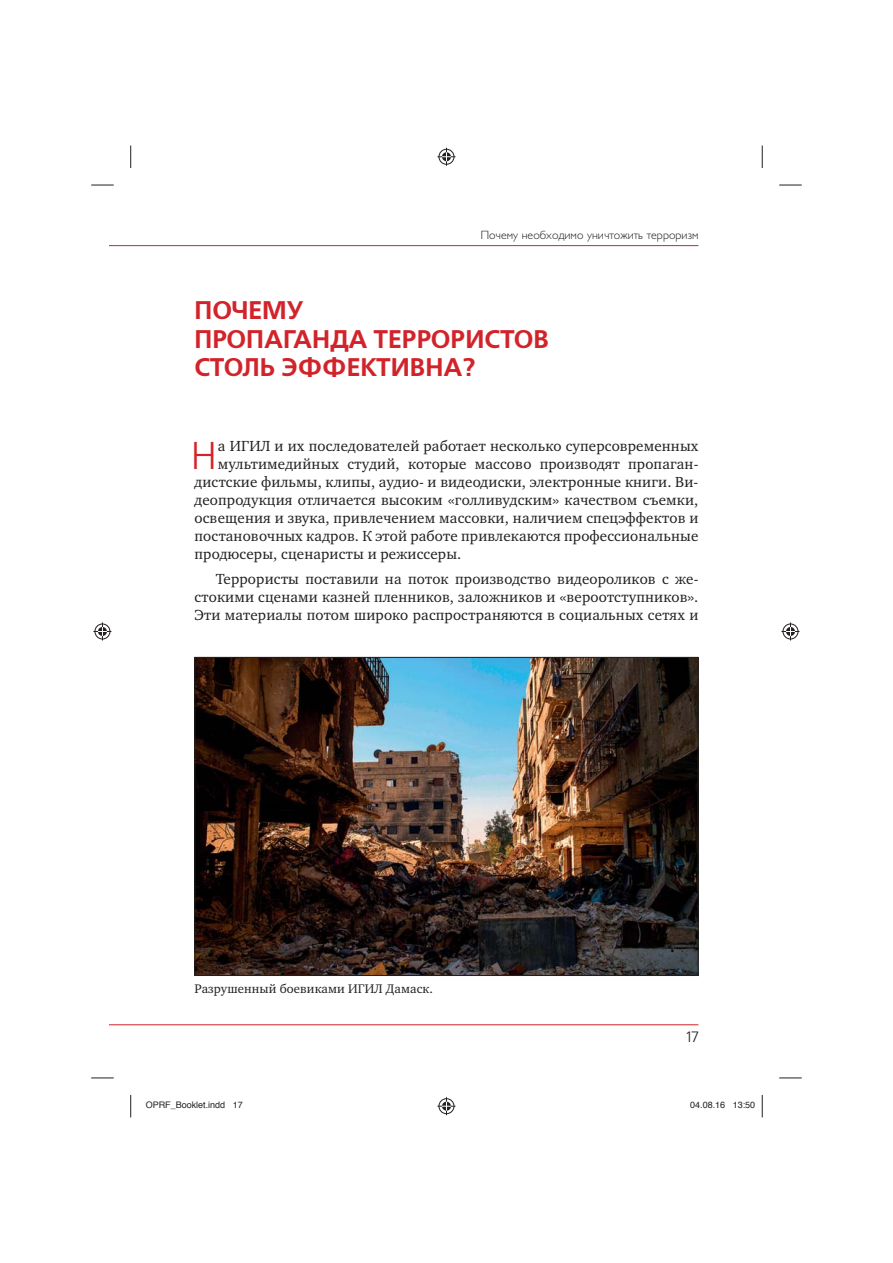
<style>
.page{position:relative;width:893px;height:1263px;background:#fff}
.page>*{position:absolute;margin:0;border:0;box-sizing:border-box;transform-origin:0 0}
.t1{font:38.7px "Free Set Light C";color:#d2232a}
.t2{font:25.5px/28.5px "Free Set Demi Bold C";color:#d2232a}
.t3{font:15px/18px "Charter ITC";letter-spacing:.01em;color:#231f20;text-align:justify}
.t4{font:15px "Free Set C";color:#231f20}
.t5{font:12.75px "Charter ITC";letter-spacing:.01em;color:#231f20}
.t6{font:300 12px "Gals";color:#231f20}
.t7{font:9px "Helvetica";color:#231f20}
</style>
<div class="page">
<hr style="left:109px;top:245px;width:589px;height:1px;background:#d2232a">
<hr style="left:109px;top:1025px;width:589px;height:1px;background:#d2232a">
<img style="left:196px;top:659px;width:500px;height:315px">
<div style="left:194px;top:657px;width:504px;height:319px;border:1px solid #231f20"></div>
<svg style="left:91px;top:185px;width:23px;height:1px"></svg>
<svg style="left:779px;top:185px;width:23px;height:1px"></svg>
<svg style="left:91px;top:1078px;width:23px;height:1px"></svg>
<svg style="left:779px;top:1078px;width:23px;height:1px"></svg>
<svg style="left:130px;top:146px;width:1px;height:22px"></svg>
<svg style="left:130px;top:1095px;width:1px;height:22px"></svg>
<svg style="left:762px;top:146px;width:1px;height:22px"></svg>
<svg style="left:762px;top:1095px;width:1px;height:22px"></svg>
<svg style="left:437px;top:148px;width:18px;height:18px"></svg>
<svg style="left:437px;top:1097px;width:18px;height:18px"></svg>
<svg style="left:93px;top:622px;width:18px;height:18px"></svg>
<svg style="left:781px;top:622px;width:18px;height:18px"></svg>
<p class="t6" style="left:481px;top:229px;width:219px">Почему необходимо уничтожить терроризм</p>
<h2 class="t2" style="left:194px;top:297px;width:356px">ПОЧЕМУ<br>ПРОПАГАНДА ТЕРРОРИСТОВ<br>СТОЛЬ ЭФФЕКТИВНА?</h2>
<h1 class="t1" style="left:191px;top:435px;width:28px">Н</h1>
<p class="t3" style="left:218px;top:438px;width:482px">а ИГИЛ и их последователей работает несколько суперсовременных</p>
<p class="t3" style="left:218px;top:456px;width:482px">мультимедийных студий, которые массово производят пропаган-</p>
<p class="t3" style="left:194px;top:474px;width:505px">дистские фильмы, клипы, аудио- и видеодиски, электронные книги. Ви-</p>
<p class="t3" style="left:194px;top:492px;width:505px">деопродукция отличается высоким «голливудским» качеством съемки,</p>
<p class="t3" style="left:194px;top:510px;width:505px">освещения и звука, привлечением массовки, наличием спецэффектов и</p>
<p class="t3" style="left:194px;top:528px;width:505px">постановочных кадров. К этой работе привлекаются профессиональные</p>
<p class="t3" style="left:194px;top:546px;width:268px">продюсеры, сценаристы и режиссеры.</p>
<p class="t3" style="left:194px;top:571px;width:505px;text-indent:21px">Террористы поставили на поток производство видеороликов с же&shy;стокими сценами казней пленников, заложников и «вероотступников».<br>Эти материалы потом широко распространяются в социальных сетях и</p>
<p class="t5" style="left:194px;top:983px;width:240px">Разрушенный боевиками ИГИЛ Дамаск.</p>
<p class="t4" style="left:686px;top:1029px;width:14px">17</p>
<p class="t7" style="left:146px;top:1102px;width:99px">OPRF_Booklet.indd 17</p>
<p class="t7" style="left:690px;top:1102px;width:67px">04.08.16 13:50</p>
</div>
